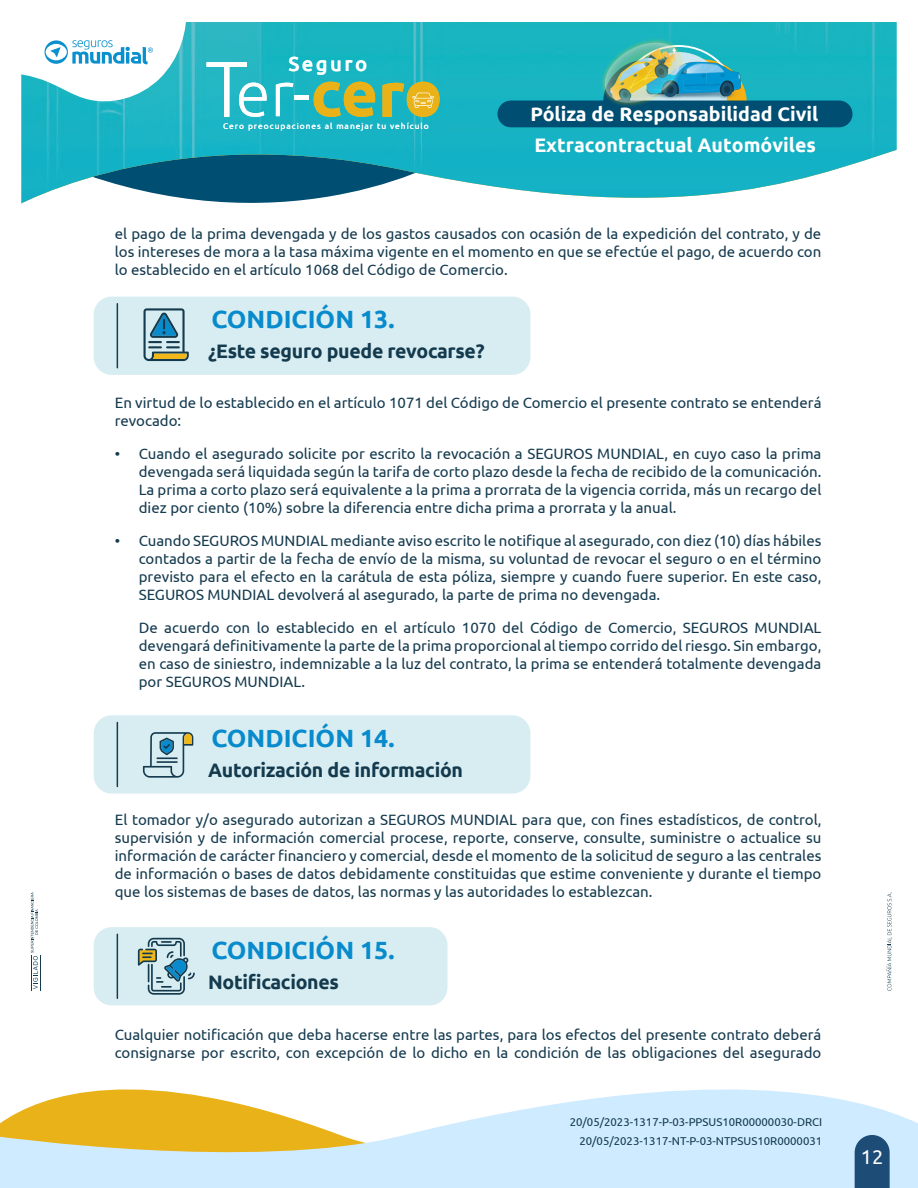
<style>
.page{position:relative;width:918px;height:1188px;background:#fff}
.page>*{position:absolute;margin:0;border:0;box-sizing:border-box;transform-origin:0 0}
.t1{font:700 24.9px "Ubuntu";color:#088bcc}
.t2{font:500 20.4px "Ubuntu";letter-spacing:.12em;color:#fff}
.t3{font:19.95px "Ubuntu";color:#fff}
.t4{font:700 19.5px "Ubuntu";letter-spacing:-.015em;color:#143a4e}
.t5{font:700 19.5px/30px "Ubuntu";color:#fff}
.t6{font:15px/18px "Ubuntu";color:#143a4e;text-align:justify}
.t7{font:11.4px/18.9px "Ubuntu";color:#143a4e;text-align:right}
.t8{font:8.4px "Ubuntu";letter-spacing:.12em;color:#fff}
</style>
<div class="page">
<svg style="left:0;top:1089px;width:918px;height:99px;fill:#cfebff"></svg>
<img style="left:21px;top:22px;width:876px;height:182px">
<svg style="left:207px;top:62px;width:60px;height:55px"></svg>
<svg style="left:276px;top:83px;width:17px;height:33px"></svg>
<hr style="left:295px;top:96px;width:14px;height:4px;background:#fff">
<svg style="left:314px;top:82px;width:61px;height:35px;background:#96b25b"></svg>
<svg style="left:382px;top:82px;width:58px;height:35px;background:#a5b559"></svg>
<div style="left:497px;top:101px;width:356px;height:26px;background:#004e72;border-radius:13px"></div>
<img style="left:595px;top:31px;width:149px;height:75px">
<svg style="left:21px;top:22px;width:167px;height:84px"></svg>
<svg style="left:855px;top:1135px;width:35px;height:53px;background:#2a5881"></svg>
<div style="left:94px;top:297px;width:436px;height:78px;background:#d8edf2;border-radius:18px"></div>
<hr style="left:117px;top:304px;width:1px;height:64px;background:#143a4e">
<svg style="left:144px;top:308px;width:45px;height:53px"></svg>
<div style="left:94px;top:715px;width:436px;height:79px;background:#d8edf2;border-radius:18px"></div>
<hr style="left:117px;top:722px;width:1px;height:64px;background:#143a4e">
<svg style="left:143px;top:732px;width:50px;height:46px"></svg>
<div style="left:94px;top:927px;width:354px;height:78px;background:#d8edf2;border-radius:18px"></div>
<hr style="left:117px;top:934px;width:1px;height:64px;background:#143a4e">
<svg style="left:138px;top:938px;width:57px;height:57px"></svg>
<svg style="left:31px;top:892px;width:7px;height:97px"></svg>
<hr style="left:40px;top:955px;width:1px;height:36px;background:#143a4e">
<svg style="left:886px;top:892px;width:6px;height:99px"></svg>
<hr style="left:31px;top:955px;width:1px;height:36px;background:#143a4e">
<h2 class="t2" style="left:288px;top:51px;width:80px">Seguro</h2>
<p class="t8" style="left:223px;top:120px;width:207px">Cero preocupaciones al manejar tu vehículo</p>
<h3 class="t5" style="left:530px;top:99px;width:289px">Póliza de Responsabilidad Civil<br>Extracontractual Automóviles</h3>
<p class="t6" style="left:115px;top:224px;width:708px">el pago de la prima devengada y de los gastos causados con ocasión de la expedición del contrato, y de los intereses de mora a la tasa máxima vigente en el momento en que se efectúe el pago, de acuerdo con lo establecido en el artículo 1068 del Código de Comercio.</p>
<h1 class="t1" style="left:211px;top:305px;width:185px">CONDICIÓN 13.</h1>
<h3 class="t4" style="left:208px;top:339px;width:278px">¿Este seguro puede revocarse?</h3>
<p class="t6" style="left:115px;top:394px;width:708px">En virtud de lo establecido en el artículo 1071 del Código de Comercio el presente contrato se entenderá revocado:</p>
<p class="t6" style="left:139px;top:445px;width:684px;text-indent:-24px">• Cuando el asegurado solicite por escrito la revocación a SEGUROS MUNDIAL, en cuyo caso la prima devengada será liquidada según la tarifa de corto plazo desde la fecha de recibido de la comunicación.<br>La prima a corto plazo será equivalente a la prima a prorrata de la vigencia corrida, más un recargo del diez por ciento (10%) sobre la diferencia entre dicha prima a prorrata y la anual.</p>
<p class="t6" style="left:139px;top:532px;width:684px;text-indent:-24px">• Cuando SEGUROS MUNDIAL mediante aviso escrito le notifique al asegurado, con diez (10) días hábiles contados a partir de la fecha de envío de la misma, su voluntad de revocar el seguro o en el término previsto para el efecto en la carátula de esta póliza, siempre y cuando fuere superior. En este caso, SEGUROS MUNDIAL devolverá al asegurado, la parte de prima no devengada.</p>
<p class="t6" style="left:139px;top:619px;width:684px">De acuerdo con lo establecido en el artículo 1070 del Código de Comercio, SEGUROS MUNDIAL devengará definitivamente la parte de la prima proporcional al tiempo corrido del riesgo. Sin embargo, en caso de siniestro, indemnizable a la luz del contrato, la prima se entenderá totalmente devengada por SEGUROS MUNDIAL.</p>
<h1 class="t1" style="left:211px;top:723px;width:185px">CONDICIÓN 14.</h1>
<h3 class="t4" style="left:208px;top:758px;width:256px">Autorización de información</h3>
<p class="t6" style="left:115px;top:810px;width:708px">El tomador y/o asegurado autorizan a SEGUROS MUNDIAL para que, con fines estadísticos, de control, supervisión y de información comercial procese, reporte, conserve, consulte, suministre o actualice su información de carácter financiero y comercial, desde el momento de la solicitud de seguro a las centrales de información o bases de datos debidamente constituidas que estime conveniente y durante el tiempo que los sistemas de bases de datos, las normas y las autoridades lo establezcan.</p>
<h1 class="t1" style="left:211px;top:935px;width:185px">CONDICIÓN 15.</h1>
<h3 class="t4" style="left:208px;top:970px;width:132px">Notificaciones</h3>
<p class="t6" style="left:115px;top:1025px;width:708px">Cualquier notificación que deba hacerse entre las partes, para los efectos del presente contrato deberá consignarse por escrito, con excepción de lo dicho en la condición de las obligaciones del asegurado</p>
<p class="t7" style="left:570px;top:1112px;width:254px">20/05/2023-1317-P-03-PPSUS10R00000030-DRCI<br>20/05/2023-1317-NT-P-03-NTPSUS10R0000031</p>
<h3 class="t3" style="left:861px;top:1144px;width:24px">12</h3>
</div>
